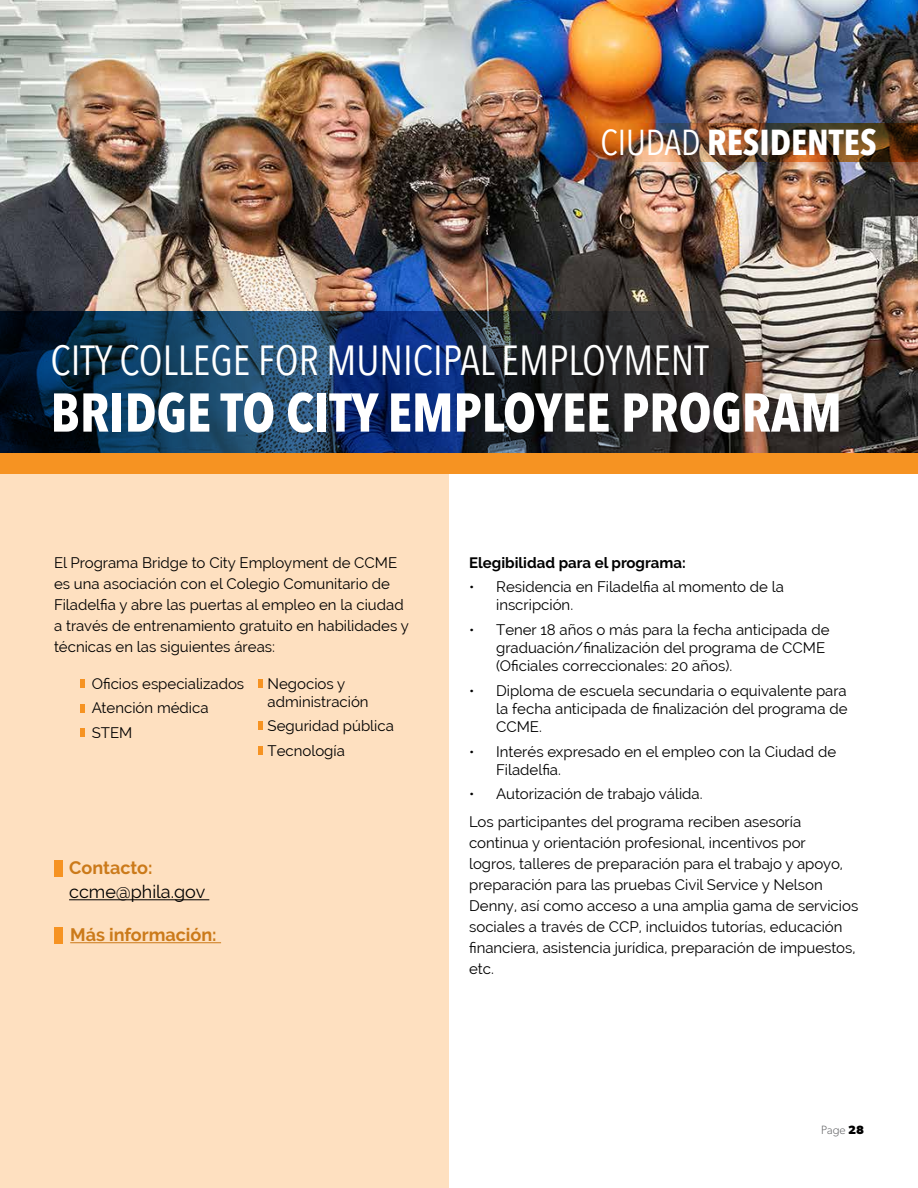
<style>
.page{position:relative;width:918px;height:1188px;background:#fff}
.page>*{position:absolute;margin:0;border:0;box-sizing:border-box;transform-origin:0 0}
.t1{font:700 54px "Avenir Next Condensed";color:#fff}
.t2{font:42px "Avenir Next Condensed";color:#fff}
.t3{font:700 36px "Avenir Next Condensed";color:#fff}
.t4{font:700 18px "Raleway";color:#cb7a1a}
.t5{font:18px "Raleway";color:#000}
.t6{font:15px/21px "Raleway";color:#000}
.t7{font:700 15px "Raleway";color:#000}
.t8{font:300 12px "Gibson";color:#636466}
.s1{font-weight:400}
.s2{font-weight:700;color:#000}
</style>
<div class="page">
<img style="left:0;top:0;width:918px;height:454px">
<img style="left:620px;top:123px;width:298px;height:39px">
<div style="left:0;top:460px;width:449px;height:728px;background:#fee0c0"></div>
<hr style="left:70px;top:942px;width:151px;height:1px;background:#cb7a1a">
<div style="left:54px;top:927px;width:8px;height:17px;background:#f69322"></div>
<div style="left:54px;top:860px;width:8px;height:17px;background:#f69322"></div>
<div style="left:80px;top:679px;width:5px;height:9px;background:#f69322"></div>
<div style="left:258px;top:679px;width:5px;height:9px;background:#f69322"></div>
<div style="left:80px;top:704px;width:5px;height:8px;background:#f69322"></div>
<div style="left:258px;top:721px;width:5px;height:9px;background:#f69322"></div>
<div style="left:80px;top:728px;width:5px;height:9px;background:#f69322"></div>
<div style="left:258px;top:746px;width:5px;height:8px;background:#f69322"></div>
<svg style="left:0;top:311px;width:741px;height:143px;background:#1a304a"></svg>
<hr style="left:69px;top:899px;width:140px;height:1px;background:#000">
<div style="left:0;top:454px;width:918px;height:20px;background:#f69322"></div>
<h3 class="t3" style="left:600px;top:120px;width:278px"><span class="s1">CIUDAD</span> RESIDENTES</h3>
<h2 class="t2" style="left:51px;top:324px;width:660px">CITY COLLEGE FOR MUNICIPAL EMPLOYMENT</h2>
<h1 class="t1" style="left:51px;top:380px;width:793px">BRIDGE TO CITY EMPLOYEE PROGRAM</h1>
<p class="t6" style="left:54px;top:552px;width:356px">El Programa Bridge to City Employment de CCME es una asociación con el Colegio Comunitario de Filadelfia y abre las puertas al empleo en la ciudad a través de entrenamiento gratuito en habilidades y técnicas en las siguientes áreas:</p>
<p class="t6" style="left:92px;top:671px;width:154px;line-height:24.8px">Oficios especializados<br>Atención médica<br>STEM</p>
<p class="t6" style="left:268px;top:674px;width:103px;line-height:18px">Negocios y administración</p>
<p class="t6" style="left:268px;top:714px;width:128px;line-height:24.8px">Seguridad pública<br>Tecnología</p>
<p class="t4" style="left:69px;top:858px;width:85px">Contacto:</p>
<p class="t5" style="left:69px;top:882px;width:138px">ccme@phila.gov</p>
<p class="t4" style="left:70px;top:925px;width:148px">Más información:</p>
<p class="t7" style="left:469px;top:554px;width:218px">Elegibilidad para el programa:</p>
<p class="t6" style="left:496px;top:578px;width:289px;line-height:18px;text-indent:-27px">• Residencia en Filadelfia al momento de la inscripción.</p>
<p class="t6" style="left:496px;top:621px;width:335px;line-height:18px;text-indent:-27px">• Tener 18 años o más para la fecha anticipada de graduación/finalización del programa de CCME (Oficiales correccionales: 20 años).</p>
<p class="t6" style="left:496px;top:682px;width:353px;line-height:18px;text-align:justify;text-indent:-27px">• Diploma de escuela secundaria o equivalente para la fecha anticipada de finalización del programa de CCME.</p>
<p class="t6" style="left:496px;top:742px;width:342px;line-height:18px;text-indent:-27px">• Interés expresado en el empleo con la Ciudad de<br>Filadelfia.</p>
<p class="t6" style="left:469px;top:780px;width:334px;line-height:27.8px">• Autorización de trabajo válida.<br>Los participantes del programa reciben asesoría</p>
<p class="t6" style="left:469px;top:832px;width:391px">continua y orientación profesional, incentivos por<br>logros, talleres de preparación para el trabajo y apoyo, preparación para las pruebas Civil Service y Nelson Denny, así como acceso a una amplia gama de servicios sociales a través de CCP, incluidos tutorías, educación financiera, asistencia jurídica, preparación de impuestos, etc.</p>
<p class="t8" style="left:821px;top:1123px;width:44px">Page <span class="s2">28</span></p>
</div>
